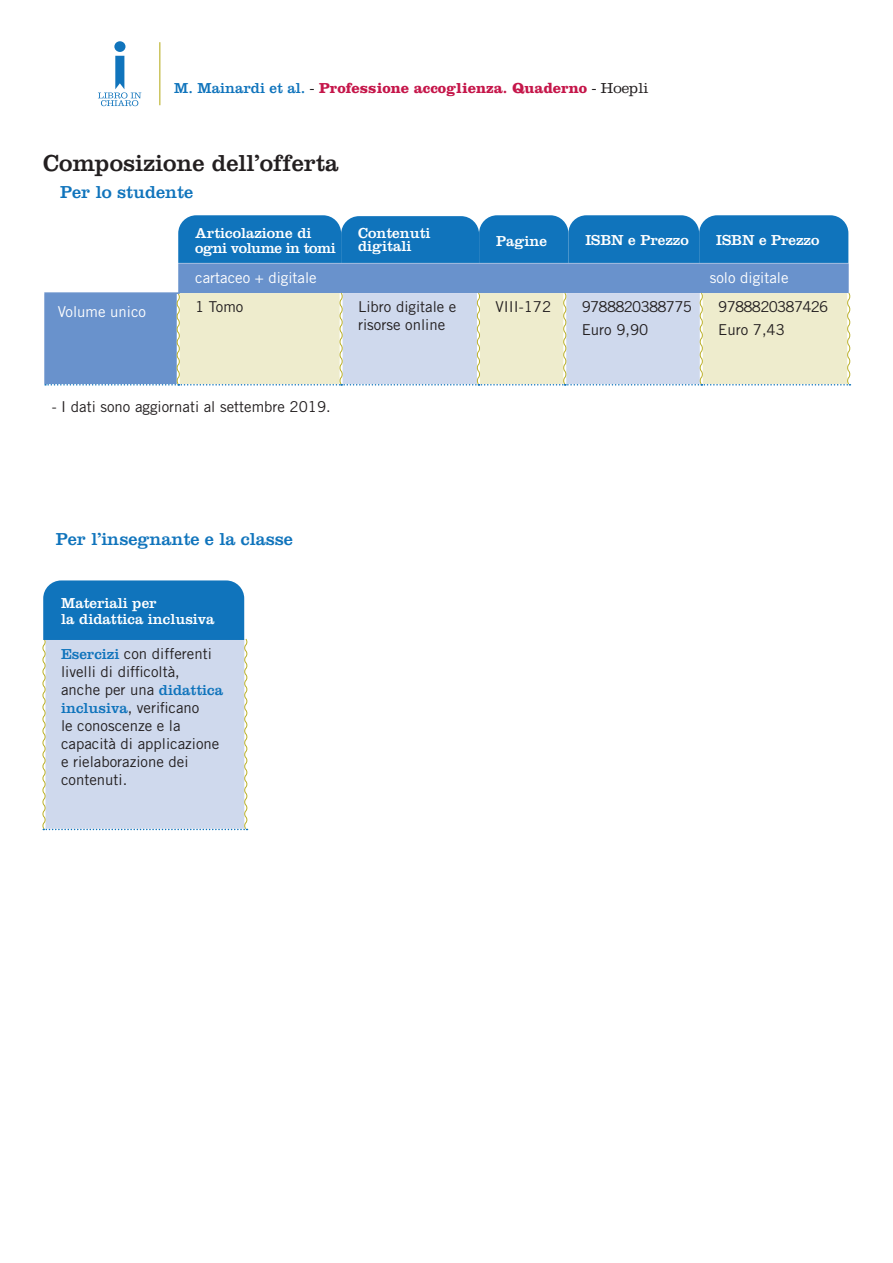
<style>
.page{position:relative;width:893px;height:1263px;background:#fff}
.page>*{position:absolute;margin:0;border:0;box-sizing:border-box;transform-origin:0 0}
.t1{font:24px "Clarendon";color:#231f20}
.t2{font:18px "Clarendon";color:#1074bc}
.t3{font:15px/18px "Trade Gothic LT Std";color:#231f20}
.t4{font:15px/13.5px "Clarendon";color:#fff}
.t5{font:700 15px "Clarendon";color:#c5164a}
.t6{font:15px "Trade Gothic LT Std";color:#fff}
.t7{font:15px "Trade Gothic LT Std";letter-spacing:-.05em;color:#231f20}
.t8{font:15px "Clarendon";letter-spacing:-.03em;color:#fff}
.s1{font-weight:400;color:#1074bc}
.s2{font-weight:300;color:#231f20}
.s3{font-family:"Clarendon";color:#1074bc}
</style>
<div class="page">
<hr style="left:159px;top:42px;width:1px;height:63px;background:#bbb12a">
<div style="left:114px;top:41px;width:11px;height:11px;background:#1074bc;border-radius:50%"></div>
<svg style="left:98px;top:56px;width:43px;height:50px"></svg>
<svg style="left:178px;top:215px;width:670px;height:48px;background:#1878be"></svg>
<div style="left:178px;top:263px;width:671px;height:29px;background:#6992cc"></div>
<svg style="left:45px;top:292px;width:806px;height:94px;background:#ccd6d7"></svg>
<hr style="left:44px;top:292px;width:136px;height:2px;background:#6992cc">
<hr style="left:44px;top:294px;width:2px;height:90px;background:#6992cc">
<svg style="left:42px;top:580px;width:206px;height:250px;background:#a4c2e0"></svg>
<p class="t5" style="left:174px;top:79px;width:476px"><span class="s1">M. Mainardi et al.</span> <span class="s2">-</span> Professione accoglienza. Quaderno <span class="s2">- Hoepli</span></p>
<p class="t1" style="left:43px;top:149px;width:297px">Composizione dell’offerta</p>
<p class="t2" style="left:60px;top:181px;width:135px">Per lo studente</p>
<p class="t4" style="left:195px;top:226px;width:118px">Articolazione di</p>
<p class="t8" style="left:195px;top:239px;width:142px">ogni volume in tomi</p>
<p class="t4" style="left:358px;top:226px;width:74px">Contenuti digitali</p>
<p class="t4" style="left:496px;top:234px;width:52px">Pagine</p>
<p class="t4" style="left:585px;top:233px;width:105px">ISBN e Prezzo</p>
<p class="t4" style="left:716px;top:233px;width:105px">ISBN e Prezzo</p>
<p class="t6" style="left:195px;top:268px;width:123px">cartaceo + digitale</p>
<p class="t6" style="left:710px;top:268px;width:80px">solo digitale</p>
<p class="t6" style="left:58px;top:302px;width:90px">Volume unico</p>
<p class="t3" style="left:195px;top:298px;width:50px">1 Tomo</p>
<p class="t3" style="left:358px;top:298px;width:100px">Libro digitale e risorse online</p>
<p class="t3" style="left:495px;top:298px;width:57px">VIII-172</p>
<p class="t7" style="left:582px;top:298px;width:112px">9788820388775</p>
<p class="t3" style="left:582px;top:320px;width:68px">Euro 9,90</p>
<p class="t3" style="left:52px;top:397px;width:281px">- I dati sono aggiornati al settembre 2019.</p>
<p class="t7" style="left:718px;top:298px;width:112px">9788820387426</p>
<p class="t3" style="left:718px;top:320px;width:68px">Euro 7,43</p>
<p class="t2" style="left:56px;top:528px;width:238px">Per l’insegnante e la classe</p>
<p class="t4" style="left:61px;top:596px;width:97px">Materiali per</p>
<p class="t4" style="left:61px;top:612px;width:155px">la didattica inclusiva</p>
<p class="t3" style="left:61px;top:644px;width:164px"><span class="s3">Esercizi</span> con differenti livelli di difficoltà,<br>anche per una <span class="s3">didattica inclusiva</span>, verificano<br>le conoscenze e la capacità di applicazione e rielaborazione dei contenuti.</p>
</div>
